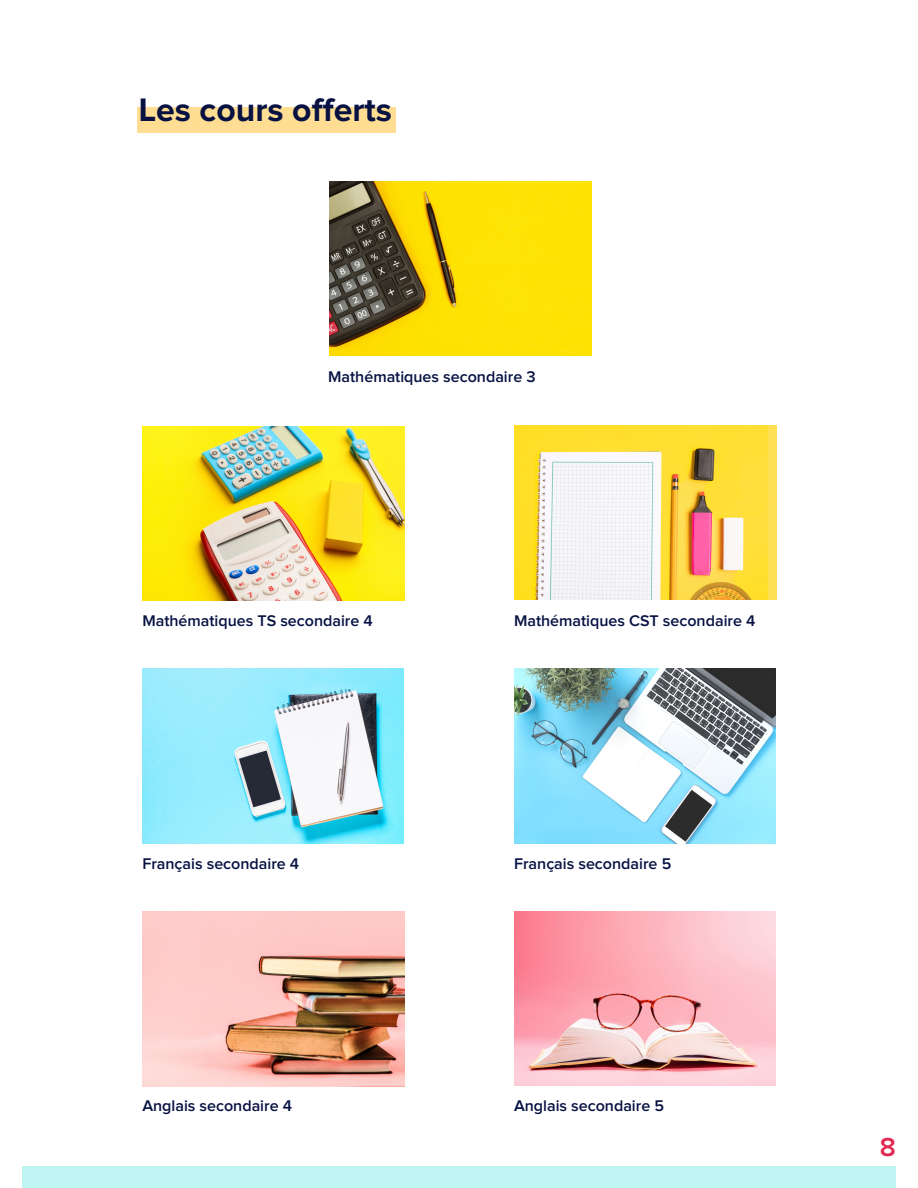
<style>
.page{position:relative;width:918px;height:1188px;background:#fff}
.page>*{position:absolute;margin:0;border:0;box-sizing:border-box;transform-origin:0 0}
.t1{font:700 33.75px "Proxima Nova";color:#071243}
.t2{font:600 27px "Proxima Nova";color:#e22752}
.t3{font:600 16.05px "Proxima Nova";color:#071243}
</style>
<div class="page">
<div style="left:22px;top:1166px;width:874px;height:22px;background:#bff4f2"></div>
<div style="left:137px;top:108px;width:259px;height:25px;background:#ffde94"></div>
<img style="left:142px;top:426px;width:262px;height:175px">
<img style="left:514px;top:425px;width:262px;height:175px">
<img style="left:329px;top:181px;width:262px;height:175px">
<img style="left:514px;top:912px;width:262px;height:174px">
<img style="left:514px;top:669px;width:262px;height:174px">
<img style="left:142px;top:669px;width:262px;height:174px">
<img style="left:142px;top:912px;width:262px;height:174px">
<h1 class="t1" style="left:139px;top:94px;width:255px">Les cours offerts</h1>
<p class="t3" style="left:328px;top:369px;width:209px">Mathématiques secondaire 3</p>
<p class="t3" style="left:142px;top:613px;width:232px">Mathématiques TS secondaire 4</p>
<p class="t3" style="left:514px;top:613px;width:243px">Mathématiques CST secondaire 4</p>
<p class="t3" style="left:142px;top:856px;width:158px">Français secondaire 4</p>
<p class="t3" style="left:514px;top:856px;width:159px">Français secondaire 5</p>
<p class="t3" style="left:142px;top:1099px;width:151px">Anglais secondaire 4</p>
<p class="t3" style="left:514px;top:1099px;width:152px">Anglais secondaire 5</p>
<p class="t2" style="left:880px;top:1135px;width:18px">8</p>
</div>
